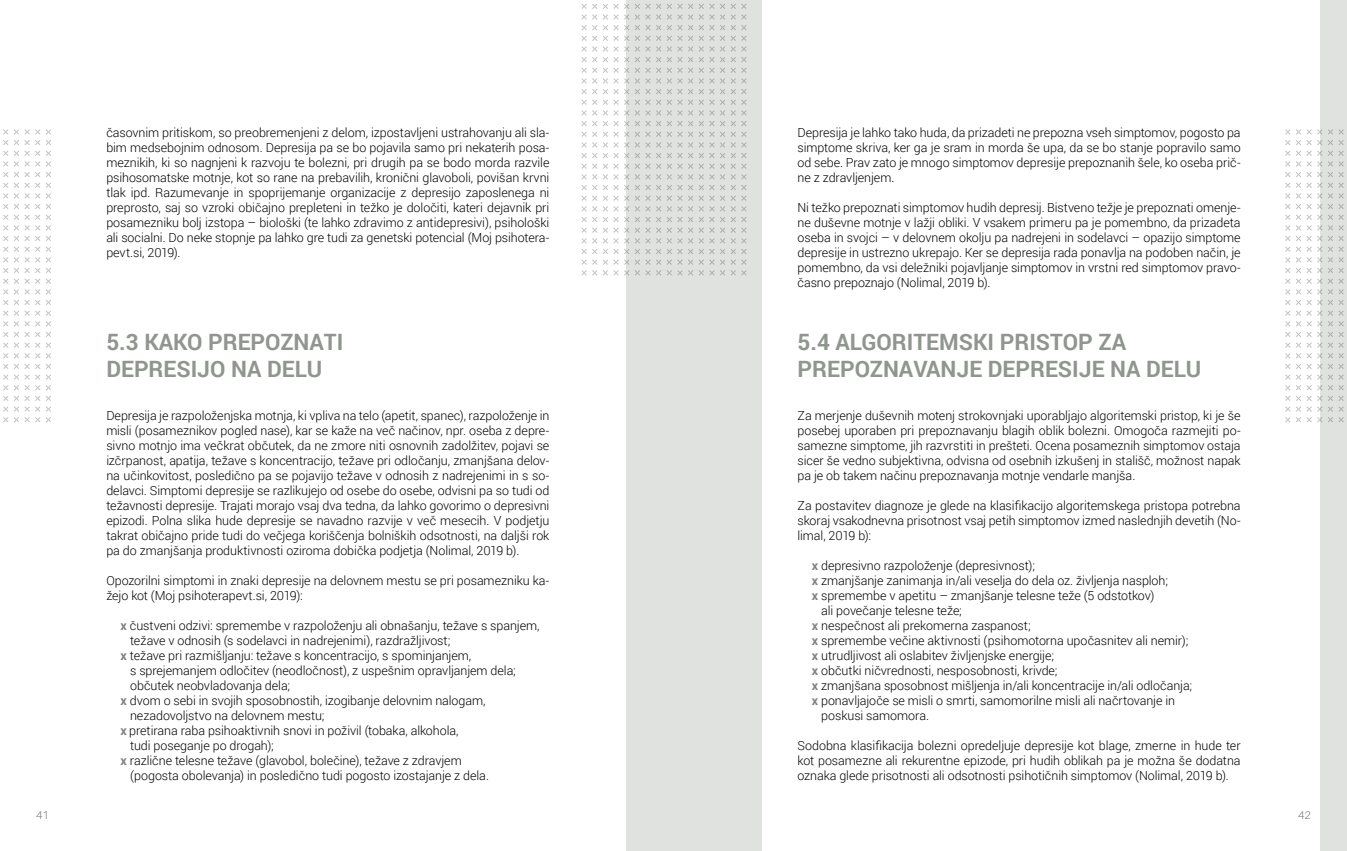
<style>
.page{position:relative;width:1347px;height:851px;background:#fff}
.page>*{position:absolute;margin:0;border:0;box-sizing:border-box;transform-origin:0 0}
.t1{font:700 22.5px/26.2px "Roboto";color:#90968f}
.t2{font:300 12.5px/15px "Roboto";letter-spacing:-.005em;color:#000;text-align:justify}
.t3{font:300 11.25px "Aileron";color:#7b837b}
.s1{font-weight:700;color:#7b837b}
</style>
<div class="page">
<div style="left:626px;top:0;width:136px;height:850px;background:#e0e2df"></div>
<div style="left:1320px;top:0;width:26px;height:850px;background:#e0e2df"></div>
<svg style="left:581px;top:4px;width:166px;height:272px"></svg>
<svg style="left:3px;top:129px;width:48px;height:294px"></svg>
<svg style="left:1285px;top:129px;width:59px;height:294px"></svg>
<p class="t2" style="left:106px;top:125px;width:444px">časovnim pritiskom, so preobremenjeni z delom, izpostavljeni ustrahovanju ali sla&shy;bim medsebojnim odnosom. Depresija pa se bo pojavila samo pri nekaterih posa&shy;meznikih, ki so nagnjeni k razvoju te bolezni, pri drugih pa se bodo morda razvile psihosomatske motnje, kot so rane na prebavilih, kronični glavoboli, povišan krvni tlak ipd. Razumevanje in spoprijemanje organizacije z depresijo zaposlenega ni preprosto, saj so vzroki običajno prepleteni in težko je določiti, kateri dejavnik pri posamezniku bolj izstopa – biološki (te lahko zdravimo z antidepresivi), psihološki ali socialni. Do neke stopnje pa lahko gre tudi za genetski potencial (Moj psihotera&shy;pevt.si, 2019).</p>
<p class="t2" style="left:797px;top:125px;width:444px">Depresija je lahko tako huda, da prizadeti ne prepozna vseh simptomov, pogosto pa simptome skriva, ker ga je sram in morda še upa, da se bo stanje popravilo samo od sebe. Prav zato je mnogo simptomov depresije prepoznanih šele, ko oseba prič&shy;ne z zdravljenjem.</p>
<p class="t2" style="left:797px;top:200px;width:444px">Ni težko prepoznati simptomov hudih depresij. Bistveno težje je prepoznati omenje&shy;ne duševne motnje v lažji obliki. V vsakem primeru pa je pomembno, da prizadeta oseba in svojci – v delovnem okolju pa nadrejeni in sodelavci – opazijo simptome depresije in ustrezno ukrepajo. Ker se depresija rada ponavlja na podoben način, je pomembno, da vsi deležniki pojavljanje simptomov in vrstni red simptomov pravo&shy;časno prepoznajo (Nolimal, 2019 b).</p>
<h1 class="t1" style="left:106px;top:328px;width:238px">5.3 KAKO PREPOZNATI<br>DEPRESIJO NA DELU</h1>
<h1 class="t1" style="left:797px;top:328px;width:405px">5.4 ALGORITEMSKI PRISTOP ZA<br>PREPOZNAVANJE DEPRESIJE NA DELU</h1>
<p class="t2" style="left:106px;top:407px;width:444px">Depresija je razpoloženjska motnja, ki vpliva na telo (apetit, spanec), razpoloženje in misli (posameznikov pogled nase), kar se kaže na več načinov, npr. oseba z depre&shy;sivno motnjo ima večkrat občutek, da ne zmore niti osnovnih zadolžitev, pojavi se izčrpanost, apatija, težave s koncentracijo, težave pri odločanju, zmanjšana delov&shy;na učinkovitost, posledično pa se pojavijo težave v odnosih z nadrejenimi in s so&shy;delavci. Simptomi depresije se razlikujejo od osebe do osebe, odvisni pa so tudi od težavnosti depresije. Trajati morajo vsaj dva tedna, da lahko govorimo o depresivni epizodi. Polna slika hude depresije se navadno razvije v več mesecih. V podjetju takrat običajno pride tudi do večjega koriščenja bolniških odsotnosti, na daljši rok pa do zmanjšanja produktivnosti oziroma dobička podjetja (Nolimal, 2019 b).</p>
<p class="t2" style="left:106px;top:572px;width:444px">Opozorilni simptomi in znaki depresije na delovnem mestu se pri posamezniku ka&shy;žejo kot (Moj psihoterapevt.si, 2019):</p>
<p class="t2" style="left:120px;top:617px;width:421px"><span class="s1">x</span> čustveni odzivi: spremembe v razpoloženju ali obnašanju, težave s spanjem,</p>
<p class="t2" style="left:130px;top:632px;width:322px">težave v odnosih (s sodelavci in nadrejenimi), razdražljivost;</p>
<p class="t2" style="left:120px;top:647px;width:352px"><span class="s1">x</span> težave pri razmišljanju: težave s koncentracijo, s spominjanjem,</p>
<p class="t2" style="left:130px;top:662px;width:387px">s sprejemanjem odločitev (neodločnost), z uspešnim opravljanjem dela;</p>
<p class="t2" style="left:130px;top:677px;width:162px">občutek neobvladovanja dela;</p>
<p class="t2" style="left:120px;top:692px;width:366px"><span class="s1">x</span> dvom o sebi in svojih sposobnostih, izogibanje delovnim nalogam,</p>
<p class="t2" style="left:130px;top:707px;width:196px">nezadovoljstvo na delovnem mestu;</p>
<p class="t2" style="left:120px;top:722px;width:339px"><span class="s1">x</span> pretirana raba psihoaktivnih snovi in poživil (tobaka, alkohola,</p>
<p class="t2" style="left:130px;top:737px;width:145px">tudi poseganje po drogah);</p>
<p class="t2" style="left:120px;top:752px;width:343px"><span class="s1">x</span> različne telesne težave (glavobol, bolečine), težave z zdravjem</p>
<p class="t2" style="left:130px;top:767px;width:360px">(pogosta obolevanja) in posledično tudi pogosto izostajanje z dela.</p>
<p class="t2" style="left:797px;top:407px;width:444px">Za merjenje duševnih motenj strokovnjaki uporabljajo algoritemski pristop, ki je še posebej uporaben pri prepoznavanju blagih oblik bolezni. Omogoča razmejiti po&shy;samezne simptome, jih razvrstiti in prešteti. Ocena posameznih simptomov ostaja sicer še vedno subjektivna, odvisna od osebnih izkušenj in stališč, možnost napak pa je ob takem načinu prepoznavanja motnje vendarle manjša.</p>
<p class="t2" style="left:797px;top:497px;width:444px">Za postavitev diagnoze je glede na klasifikacijo algoritemskega pristopa potrebna skoraj vsakodnevna prisotnost vsaj petih simptomov izmed naslednjih devetih (No&shy;limal, 2019 b):</p>
<p class="t2" style="left:811px;top:557px;width:225px"><span class="s1">x</span> depresivno razpoloženje (depresivnost);</p>
<p class="t2" style="left:811px;top:572px;width:358px"><span class="s1">x</span> zmanjšanje zanimanja in/ali veselja do dela oz. življenja nasploh;</p>
<p class="t2" style="left:811px;top:587px;width:344px"><span class="s1">x</span> spremembe v apetitu – zmanjšanje telesne teže (5 odstotkov)</p>
<p class="t2" style="left:821px;top:602px;width:142px">ali povečanje telesne teže;</p>
<p class="t2" style="left:811px;top:617px;width:220px"><span class="s1">x</span> nespečnost ali prekomerna zaspanost;</p>
<p class="t2" style="left:811px;top:632px;width:378px"><span class="s1">x</span> spremembe večine aktivnosti (psihomotorna upočasnitev ali nemir);</p>
<p class="t2" style="left:811px;top:647px;width:244px"><span class="s1">x</span> utrudljivost ali oslabitev življenjske energije;</p>
<p class="t2" style="left:811px;top:662px;width:247px"><span class="s1">x</span> občutki ničvrednosti, nesposobnosti, krivde;</p>
<p class="t2" style="left:811px;top:677px;width:382px"><span class="s1">x</span> zmanjšana sposobnost mišljenja in/ali koncentracije in/ali odločanja;</p>
<p class="t2" style="left:811px;top:692px;width:365px"><span class="s1">x</span> ponavljajoče se misli o smrti, samomorilne misli ali načrtovanje in</p>
<p class="t2" style="left:821px;top:707px;width:109px">poskusi samomora.</p>
<p class="t2" style="left:797px;top:737px;width:444px">Sodobna klasifikacija bolezni opredeljuje depresije kot blage, zmerne in hude ter kot posamezne ali rekurentne epizode, pri hudih oblikah pa je možna še dodatna oznaka glede prisotnosti ali odsotnosti psihotičnih simptomov (Nolimal, 2019 b).</p>
<p class="t3" style="left:36px;top:808px;width:14px">41</p>
<p class="t3" style="left:1298px;top:808px;width:14px">42</p>
</div>
